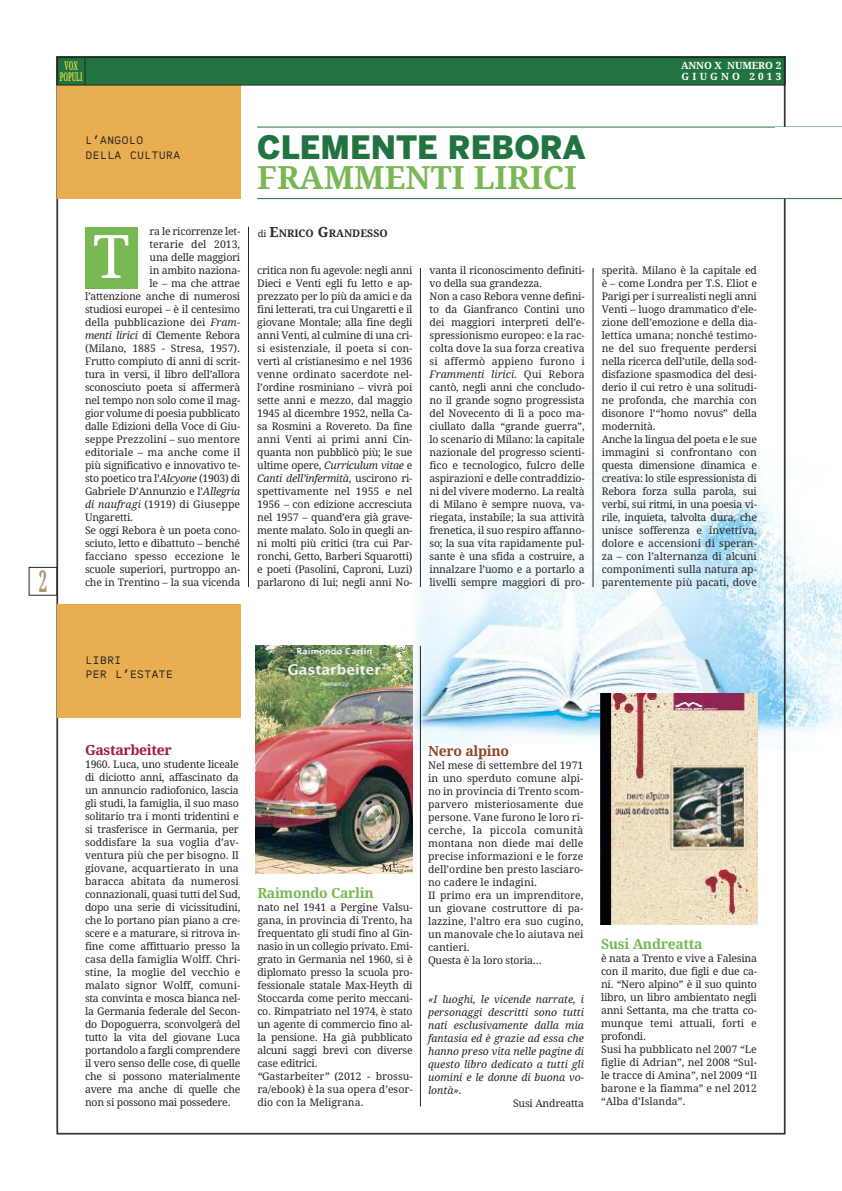
<style>
.page{position:relative;width:842px;height:1191px;background:#fff}
.page>*{position:absolute;margin:0;border:0;box-sizing:border-box;transform-origin:0 0}
.t1{font:60px "Droid Serif";color:#fff}
.t2{font:700 32px "Droid Serif";color:#78b852}
.t3{font:900 32px "Benton Sans";color:#21733f}
.t4{font:700 30px "Droid Serif";color:#ae966a;scale:.5 1}
.t5{font:700 14px "Droid Serif";letter-spacing:-.02em;color:#78b852}
.t6{font:700 14px "Droid Serif";color:#9d1c3c}
.t7{font:700 14px "Droid Serif";color:#8d4628}
.t8{font:12px/14.4px "Whiteout Mono Tall Cap";color:#272627}
.t9{font:700 12px/11px "Droid Serif";letter-spacing:-.01em;color:#d9df41;text-align:center;scale:.5 1}
.t10{font:10.5px/13px "Droid Serif";letter-spacing:-.015em;color:#272627}
.t11{font:italic 10.5px/13px "Droid Serif";color:#272627;text-align:justify}
.t12{font:10.5px "Droid Serif";letter-spacing:.01em;color:#272627}
.t13{font:700 10.5px "Droid Serif";color:#272627}
.t14{font:700 10px/11px "Droid Serif";letter-spacing:.155em;color:#fff}
.s1{font-style:italic}
.s2{font-weight:400;font-size:9.5px}
.s3{font-size:14px}
</style>
<div class="page">
<img style="left:568px;top:56px;width:274px;height:265px">
<img style="left:396px;top:380px;width:446px;height:370px">
<div style="left:57px;top:57px;width:28px;height:28px;background:#21733f"></div>
<div style="left:85px;top:57px;width:700px;height:28px;background:#21733f"></div>
<svg style="left:85px;top:60px;width:1px;height:25px"></svg>
<div style="left:29px;top:567px;width:28px;height:28px;border:1px solid #272627"></div>
<div style="left:58px;top:85px;width:183px;height:113px;background:#e9ae4f"></div>
<hr style="left:57px;top:85px;width:728px;height:1px;background:#272627">
<hr style="left:257px;top:127px;width:585px;height:1px;background:#21733f">
<hr style="left:257px;top:198px;width:585px;height:1px;background:#21733f">
<div style="left:58px;top:604px;width:183px;height:114px;background:#e9ae4f"></div>
<hr style="left:420px;top:646px;width:1px;height:460px;background:#272627">
<img style="left:256px;top:646px;width:156px;height:227px">
<div style="left:85px;top:227px;width:53px;height:61px;background:#78b852"></div>
<hr style="left:248px;top:227px;width:1px;height:360px;background:#272627">
<hr style="left:593px;top:268px;width:1px;height:319px;background:#272627">
<hr style="left:420px;top:268px;width:1px;height:319px;background:#272627">
<div style="left:428px;top:745px;width:329px;height:374px;background:#fff"></div>
<img style="left:600px;top:693px;width:157px;height:231px">
<div style="left:775px;top:128px;width:67px;height:70px;background:#fff"></div>
<p class="t9" style="left:60px;top:60px;width:47px">VOX<br>POPULI</p>
<p class="t14" style="left:681px;top:60px;width:102px">ANNO X NUMERO 2<br>GIUGNO 2013</p>
<h3 class="t4" style="left:39px;top:564px;width:18px">2</h3>
<p class="t8" style="left:85px;top:134px;width:97px">L’ANGOLO<br>DELLA CULTURA</p>
<h2 class="t3" style="left:257px;top:129px;width:330px">CLEMENTE REBORA</h2>
<h2 class="t2" style="left:257px;top:159px;width:321px">FRAMMENTI LIRICI</h2>
<p class="t10" style="left:150px;top:225px;width:92px">ra le ricorrenze let-</p>
<p class="t10" style="left:150px;top:238px;width:92px">terarie del 2013,</p>
<p class="t10" style="left:150px;top:251px;width:92px">una delle maggiori</p>
<p class="t10" style="left:150px;top:264px;width:92px">in ambito naziona-</p>
<p class="t10" style="left:150px;top:277px;width:92px">le – ma che attrae</p>
<p class="t10" style="left:85px;top:290px;width:157px">l’attenzione anche di numerosi</p>
<p class="t10" style="left:85px;top:303px;width:157px">studiosi europei – è il centesimo</p>
<p class="t10" style="left:85px;top:316px;width:157px">della pubblicazione dei <span class="s1">Fram-</span></p>
<p class="t10" style="left:85px;top:329px;width:157px"><span class="s1">menti lirici</span> di Clemente Rebora</p>
<p class="t10" style="left:85px;top:342px;width:157px">(Milano, 1885 - Stresa, 1957).</p>
<p class="t10" style="left:85px;top:355px;width:157px">Frutto compiuto di anni di scrit-</p>
<p class="t10" style="left:85px;top:368px;width:157px">tura in versi, il libro dell’allora</p>
<p class="t10" style="left:85px;top:381px;width:157px">sconosciuto poeta si affermerà</p>
<p class="t10" style="left:85px;top:394px;width:157px">nel tempo non solo come il mag-</p>
<p class="t10" style="left:85px;top:407px;width:157px">gior volume di poesia pubblicato</p>
<p class="t10" style="left:85px;top:420px;width:157px">dalle Edizioni della Voce di Giu-</p>
<p class="t10" style="left:85px;top:433px;width:157px">seppe Prezzolini – suo mentore</p>
<p class="t10" style="left:85px;top:446px;width:157px">editoriale – ma anche come il</p>
<p class="t10" style="left:85px;top:459px;width:157px">più significativo e innovativo te-</p>
<p class="t10" style="left:85px;top:472px;width:157px">sto poetico tra l’<span class="s1">Alcyone</span> (1903) di</p>
<p class="t10" style="left:85px;top:485px;width:157px">Gabriele D’Annunzio e l’<span class="s1">Allegria</span></p>
<p class="t12" style="left:85px;top:498px;width:157px"><span class="s1">di naufragi</span> (1919) di Giuseppe</p>
<p class="t10" style="left:85px;top:511px;width:50px">Ungaretti.</p>
<p class="t10" style="left:85px;top:524px;width:157px">Se oggi Rebora è un poeta cono-</p>
<p class="t10" style="left:85px;top:537px;width:157px">sciuto, letto e dibattuto – benché</p>
<p class="t10" style="left:85px;top:550px;width:157px">facciano spesso eccezione le</p>
<p class="t10" style="left:85px;top:563px;width:157px">scuole superiori, purtroppo an-</p>
<p class="t10" style="left:85px;top:576px;width:157px">che in Trentino – la sua vicenda</p>
<h1 class="t1" style="left:93px;top:222px;width:38px">T</h1>
<p class="t13" style="left:258px;top:227px;width:132px"><span class="s2">di</span> <span class="s3">E</span>NRICO <span class="s3">G</span>RANDESSO</p>
<p class="t10" style="left:257px;top:263px;width:157px;text-align:justify">critica non fu agevole: negli anni Dieci e Venti egli fu letto e ap&shy;prezzato per lo più da amici e da fini letterati, tra cui Ungaretti e il giovane Montale; alla fine degli anni Venti, al culmine di una cri&shy;si esistenziale, il poeta si con&shy;vertì al cristianesimo e nel 1936 venne ordinato sacerdote nel&shy;l’ordine rosminiano – vivrà poi sette anni e mezzo, dal maggio 1945 al dicembre 1952, nella Ca&shy;sa Rosmini a Rovereto. Da fine anni Venti ai primi anni Cin&shy;quanta non pubblicò più; le sue ultime opere, <span class="s1">Curriculum vitae</span> e <span class="s1">Canti dell’infermità</span>, uscirono ri&shy;spettivamente nel 1955 e nel 1956 – con edizione accresciuta nel 1957 – quand’era già grave&shy;mente malato. Solo in quegli an&shy;ni molti più critici (tra cui Par&shy;ronchi, Getto, Barberi Squarotti) e poeti (Pasolini, Caproni, Luzi) parlarono di lui; negli anni No-</p>
<p class="t10" style="left:429px;top:263px;width:157px">vanta il riconoscimento definiti&shy;vo della sua grandezza.<br>Non a caso Rebora venne defini&shy;to da Gianfranco Contini uno dei maggiori interpreti dell’e&shy;spressionismo europeo: e la rac&shy;colta dove la sua forza creativa si affermò appieno furono i<br><span class="s1">Frammenti lirici</span>. Qui Rebora cantò, negli anni che concludo&shy;no il grande sogno progressista del Novecento di lì a poco ma&shy;ciullato dalla “grande guerra”, lo scenario di Milano: la capitale nazionale del progresso scienti&shy;fico e tecnologico, fulcro delle aspirazioni e delle contraddizio&shy;ni del vivere moderno. La realtà di Milano è sempre nuova, va&shy;riegata, instabile; la sua attività frenetica, il suo respiro affanno&shy;so; la sua vita rapidamente pul&shy;sante è una sfida a costruire, a innalzare l’uomo e a portarlo a livelli sempre maggiori di pro-</p>
<p class="t10" style="left:602px;top:263px;width:157px">sperità. Milano è la capitale ed è – come Londra per T.S. Eliot e<br>Parigi per i surrealisti negli anni<br>Venti – luogo drammatico d’ele&shy;zione dell’emozione e della dia&shy;lettica umana; nonché testimo&shy;ne del suo frequente perdersi nella ricerca dell’utile, della sod&shy;disfazione spasmodica del desi&shy;derio il cui retro è una solitudi&shy;ne profonda, che marchia con disonore l’“homo novus” della modernità.<br>Anche la lingua del poeta e le sue immagini si confrontano con questa dimensione dinamica e creativa: lo stile espressionista di<br>Rebora forza sulla parola, sui verbi, sui ritmi, in una poesia vi&shy;rile, inquieta, talvolta dura, che unisce sofferenza e invettiva, dolore e accensioni di speran&shy;za – con l’alternanza di alcuni componimenti sulla natura ap&shy;parentemente più pacati, dove</p>
<p class="t8" style="left:85px;top:653px;width:90px">LIBRI<br>PER L’ESTATE</p>
<h3 class="t6" style="left:85px;top:742px;width:88px">GASTARBEITER</h3>
<p class="t10" style="left:85px;top:758px;width:157px">1960. Luca, uno studente liceale di diciotto anni, affascinato da un annuncio radiofonico, lascia gli studi, la famiglia, il suo maso solitario tra i monti tridentini e si trasferisce in Germania, per soddisfare la sua voglia d’av&shy;ventura più che per bisogno. Il giovane, acquartierato in una baracca abitata da numerosi connazionali, quasi tutti del Sud, dopo una serie di vicissitudini, che lo portano pian piano a cre&shy;scere e a maturare, si ritrova in&shy;fine come affittuario presso la casa della famiglia Wolff. Chri&shy;stine, la moglie del vecchio e malato signor Wolff, comuni&shy;sta convinta e mosca bianca nel&shy;la Germania federale del Secon&shy;do Dopoguerra, sconvolgerà del tutto la vita del giovane Luca portandolo a fargli comprendere il vero senso delle cose, di quelle che si possono materialmente avere ma anche di quelle che non si possono mai possedere.</p>
<h3 class="t5" style="left:257px;top:885px;width:118px">RAIMONDO CARLIN</h3>
<p class="t10" style="left:257px;top:901px;width:157px">nato nel 1941 a Pergine Valsu&shy;gana, in provincia di Trento, ha frequentato gli studi fino al Gin&shy;nasio in un collegio privato. Emi&shy;grato in Germania nel 1960, si è diplomato presso la scuola pro&shy;fessionale statale Max-Heyth di<br>Stoccarda come perito meccani&shy;co. Rimpatriato nel 1974, è stato un agente di commercio fino al&shy;la pensione. Ha già pubblicato alcuni saggi brevi con diverse case editrici.<br><span class="s1">“</span>Gastarbeiter<span class="s1">”</span> (2012 - brossu&shy;ra/ebook) è la sua opera d’esor&shy;dio con la Meligrana.</p>
<h3 class="t7" style="left:428px;top:743px;width:82px">NERO ALPINO</h3>
<p class="t10" style="left:428px;top:759px;width:157px">Nel mese di settembre del 1971 in uno sperduto comune alpi&shy;no in provincia di Trento scom&shy;parvero misteriosamente due persone. Vane furono le loro ri&shy;cerche, la piccola comunità montana non diede mai delle precise informazioni e le forze dell’ordine ben presto lasciaro&shy;no cadere le indagini.<br>II primo era un imprenditore, un giovane costruttore di pa&shy;lazzine, l’altro era suo cugino, un manovale che lo aiutava nei cantieri.<br>Questa è la loro storia…</p>
<p class="t11" style="left:428px;top:993px;width:157px">«I luoghi, le vicende narrate, i personaggi descritti sono tutti nati esclusivamente dalla mia fantasia ed è grazie ad essa che hanno preso vita nelle pagine di questo libro dedicato a tutti gli uomini e le donne di buona vo&shy;lontà».</p>
<p class="t10" style="left:513px;top:1097px;width:72px">Susi Andreatta</p>
<h3 class="t5" style="left:601px;top:936px;width:103px">SUSI ANDREATTA</h3>
<p class="t10" style="left:601px;top:952px;width:157px">è nata a Trento e vive a Falesina con il marito, due figli e due ca&shy;ni. “Nero alpino” è il suo quinto libro, un libro ambientato negli anni Settanta, ma che tratta co&shy;munque temi attuali, forti e profondi.<br>Susi ha pubblicato nel 2007 “Le figlie di Adrian”, nel 2008 “Sul&shy;le tracce di Amina”, nel 2009 “Il barone e la fiamma” e nel 2012 “Alba d’Islanda”.</p>
</div>
